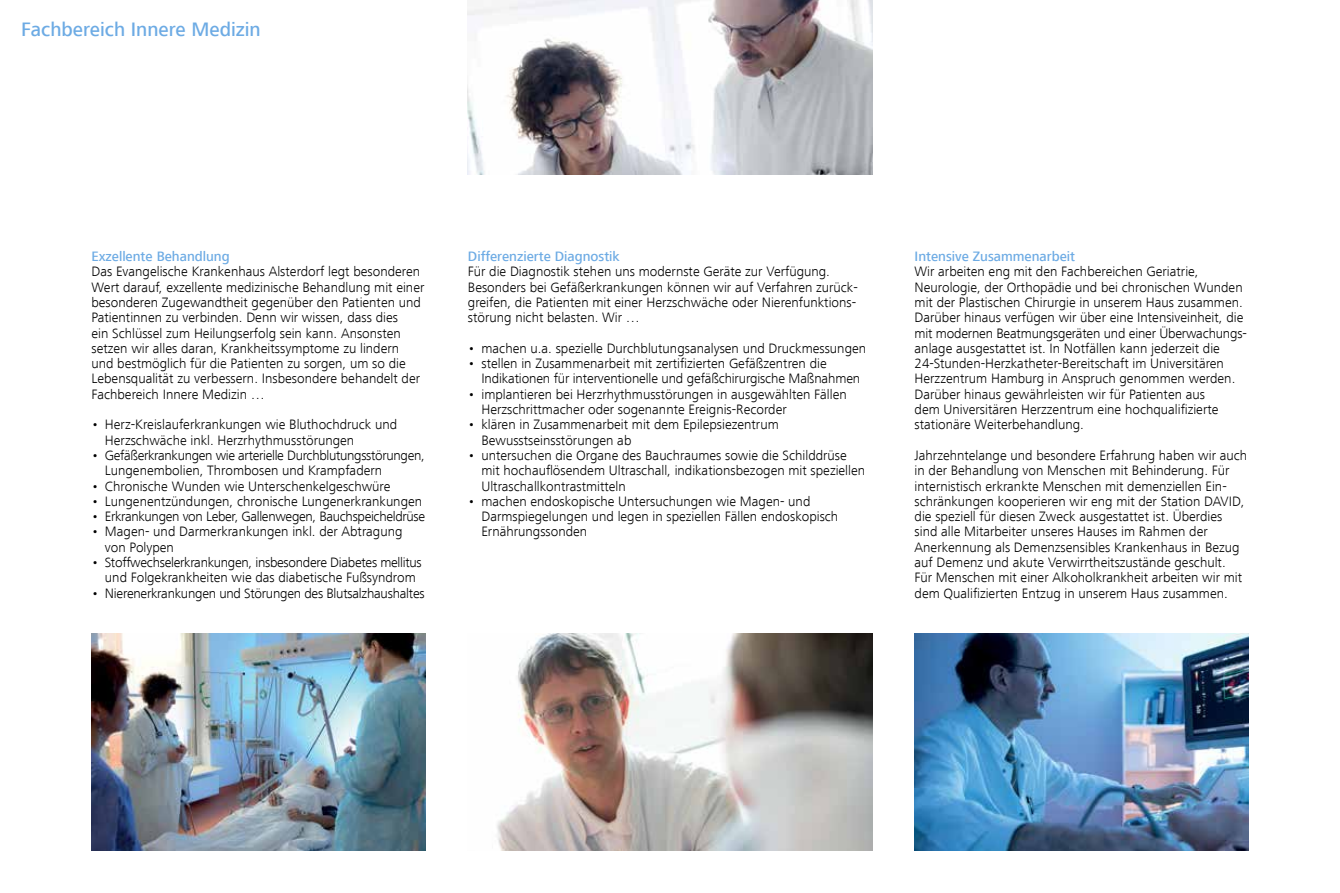
<style>
.page{position:relative;width:1340px;height:893px;background:#fff}
.page>*{position:absolute;margin:0;border:0;box-sizing:border-box;transform-origin:0 0}
.t1{font:500 20.1px "Frutiger Next LT";color:#6dabe4}
.t2{font:300 14.1px/15.3px "Frutiger Next LT";color:#000}
.t3{font:300 14.1px/15.3px "Frutiger Next LT";letter-spacing:-.02em;color:#000;text-align:center}
.t4{font:300 14.1px/15.3px "Frutiger Next LT";letter-spacing:-.025em;color:#000}
.t5{font:500 14.1px "Frutiger Next LT";color:#6dabe4}
</style>
<div class="page">
<img style="left:468px;top:0;width:404px;height:174px">
<img style="left:497px;top:634px;width:375px;height:216px">
<img style="left:914px;top:634px;width:334px;height:216px">
<img style="left:91px;top:634px;width:334px;height:216px">
<h1 class="t1" style="left:21px;top:18px;width:241px">Fachbereich Innere Medizin</h1>
<p class="t5" style="left:91px;top:248px;width:140px">Exzellente Behandlung</p>
<p class="t2" style="left:91px;top:264px;width:334px">Das Evangelische Krankenhaus Alsterdorf legt besonderen Wert darauf, exzellente medizinische Behandlung mit einer besonderen Zugewandtheit gegenüber den Patienten und Patientinnen zu verbinden. Denn wir wissen, dass dies<br>ein Schlüssel zum Heilungserfolg sein kann. Ansonsten setzen wir alles daran, Krankheitssymptome zu lindern und bestmöglich für die Patienten zu sorgen, um so die Lebensqualität zu verbessern. Insbesondere behandelt der Fachbereich Innere Medizin …</p>
<p class="t2" style="left:105px;top:417px;width:294px;text-indent:-14px">• Herz-Kreislauferkrankungen wie Bluthochdruck und<br>Herzschwäche inkl. Herzrhythmusstörungen</p>
<p class="t4" style="left:105px;top:448px;width:321px;text-indent:-14px">• Gefäßerkrankungen wie arterielle Durchblutungsstörungen,<br>Lungenembolien, Thrombosen und Krampfadern</p>
<p class="t2" style="left:91px;top:478px;width:300px">• Chronische Wunden wie Unterschenkelgeschwüre</p>
<p class="t2" style="left:91px;top:494px;width:332px">• Lungenentzündungen, chronische Lungenerkrankungen</p>
<p class="t4" style="left:91px;top:509px;width:335px">• Erkrankungen von Leber, Gallenwegen, Bauchspeicheldrüse</p>
<p class="t2" style="left:105px;top:524px;width:299px;text-indent:-14px">• Magen- und Darmerkrankungen inkl. der Abtragung von Polypen</p>
<p class="t3" style="left:91px;top:555px;width:332px">• Stoffwechselerkrankungen, insbesondere Diabetes mellitus und Folgekrankheiten wie das diabetische Fußsyndrom</p>
<p class="t3" style="left:91px;top:585px;width:335px">• Nierenerkrankungen und Störungen des Blutsalzhaushaltes</p>
<p class="t5" style="left:468px;top:248px;width:153px">Differenzierte Diagnostik</p>
<p class="t2" style="left:468px;top:264px;width:391px">Für die Diagnostik stehen uns modernste Geräte zur Verfügung.<br>Besonders bei Gefäßerkrankungen können wir auf Verfahren zurück&shy;greifen, die Patienten mit einer Herzschwäche oder Nierenfunktions&shy;störung nicht belasten. Wir …</p>
<p class="t2" style="left:468px;top:340px;width:400px">• machen u.a. spezielle Durchblutungsanalysen und Druckmessungen</p>
<p class="t2" style="left:481px;top:356px;width:380px;text-indent:-14px">• stellen in Zusammenarbeit mit zertifizierten Gefäßzentren die<br>Indikationen für interventionelle und gefäßchirurgische Maßnahmen</p>
<p class="t2" style="left:481px;top:386px;width:367px;text-indent:-14px">• implantieren bei Herzrhythmusstörungen in ausgewählten Fällen<br>Herzschrittmacher oder sogenannte Ereignis-Recorder</p>
<p class="t2" style="left:481px;top:417px;width:299px;text-indent:-14px">• klären in Zusammenarbeit mit dem Epilepsiezentrum<br>Bewusstseinsstörungen ab</p>
<p class="t2" style="left:481px;top:448px;width:385px;text-indent:-14px">• untersuchen die Organe des Bauchraumes sowie die Schilddrüse mit hochauflösendem Ultraschall, indikationsbezogen mit speziellen<br>Ultraschallkontrastmitteln</p>
<p class="t2" style="left:481px;top:494px;width:358px;text-indent:-14px">• machen endoskopische Untersuchungen wie Magen- und<br>Darmspiegelungen und legen in speziellen Fällen endoskopisch<br>Ernährungssonden</p>
<p class="t5" style="left:914px;top:248px;width:162px">Intensive Zusammenarbeit</p>
<p class="t2" style="left:914px;top:264px;width:334px">Wir arbeiten eng mit den Fachbereichen Geriatrie, Neurologie, der Orthopädie und bei chronischen Wunden mit der Plastischen Chirurgie in unserem Haus zusammen.<br>Darüber hinaus verfügen wir über eine Intensiveinheit, die mit modernen Beatmungsgeräten und einer Überwachungs&shy;anlage ausgestattet ist. In Notfällen kann jederzeit die 24-Stunden-Herzkatheter-Bereitschaft im Universitären Herzzentrum Hamburg in Anspruch genommen werden.<br>Darüber hinaus gewährleisten wir für Patienten aus<br>dem Universitären Herzzentrum eine hochqualifizierte stationäre Weiterbehandlung.</p>
<p class="t2" style="left:914px;top:448px;width:334px">Jahrzehntelange und besondere Erfahrung haben wir auch in der Behandlung von Menschen mit Behinderung. Für internistisch erkrankte Menschen mit demenziellen Ein&shy;schränkungen kooperieren wir eng mit der Station DAVID, die speziell für diesen Zweck ausgestattet ist. Überdies sind alle Mitarbeiter unseres Hauses im Rahmen der Anerkennung als Demenzsensibles Krankenhaus in Bezug auf Demenz und akute Verwirrtheitszustände geschult.<br>Für Menschen mit einer Alkoholkrankheit arbeiten wir mit dem Qualifizierten Entzug in unserem Haus zusammen.</p>
</div>
